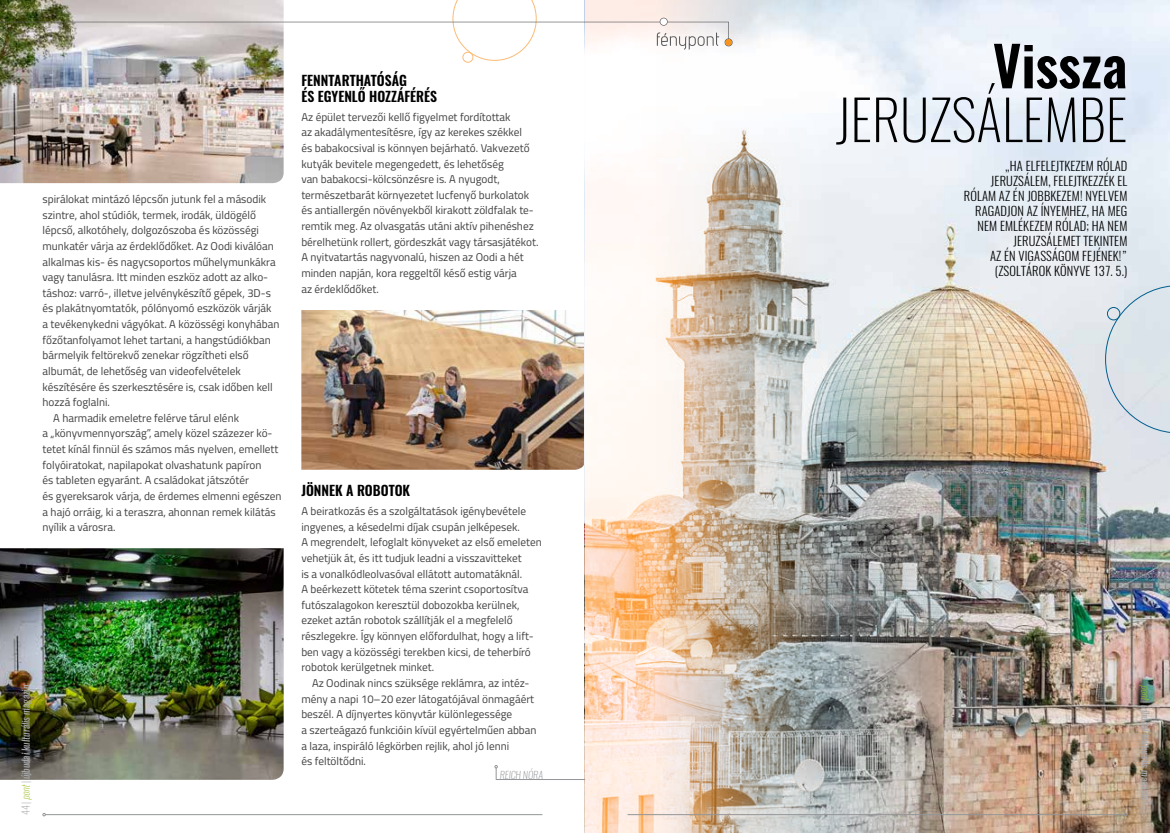
<style>
.page{position:relative;width:1170px;height:833px;background:#fff}
.page>*{position:absolute;margin:0;border:0;box-sizing:border-box;transform-origin:0 0}
.t1{font:200 55px "Oswald";color:#000}
.t2{font:600 55px "Oswald";color:#000}
.t3{font:600 13.75px/15.6px "Oswald";color:#000}
.t4{font:300 12.5px/15px "Oswald";letter-spacing:.01em;color:#000;text-align:right}
.t5{font:11.25px/15.6px "Titillium Web";color:#414042}
.t6{font:italic 10px "Oswald";color:#a7a9ac}
.t7{font:italic 200 10px "Oswald";color:#939598}
.s1{font-weight:200;font-style:normal}
.s2{font-weight:200;color:#a2c02f}
</style>
<div class="page">
<img style="left:0;top:548px;width:283px;height:232px">
<img style="left:0;top:61px;width:283px;height:122px">
<img style="left:301px;top:310px;width:284px;height:160px">
<div style="left:462px;top:52px;width:11px;height:11px;border:1px solid #fcbb76;border-radius:50%"></div>
<img style="left:1041px;top:0;width:128px;height:833px">
<img style="left:838px;top:0;width:203px;height:833px">
<img style="left:585px;top:0;width:253px;height:833px">
<svg style="left:494px;top:765px;width:91px;height:15px"></svg>
<svg style="left:0;top:0;width:732px;height:61px"></svg>
<svg style="left:1105px;top:285px;width:64px;height:148px;background:#d7e0e7"></svg>
<div style="left:1106px;top:307px;width:14px;height:13px;border:1px solid #005f8e;border-radius:50%"></div>
<hr style="left:45px;top:814px;width:497px;height:1px;background:#939598">
<hr style="left:627px;top:814px;width:497px;height:1px;background:#939598">
<h1 class="t2" style="left:992px;top:28px;width:136px">VISSZA</h1>
<p class="t3" style="left:301px;top:73px;width:136px">FENNTARTHATÓSÁG<br>ÉS EGYENLŐ HOZZÁFÉRÉS</p>
<p class="t5" style="left:301px;top:108px;width:238px">Az épület tervezői kellő figyelmet fordítottak<br>az akadálymentesítésre, így az kerekes székkel<br>és babakocsival is könnyen bejárható. Vakvezető kutyák bevitele megengedett, és lehetőség<br>van babakocsi-kölcsönzésre is. A nyugodt, természetbarát környezetet lucfenyő burkolatok és antiallergén növényekből kirakott zöldfalak te&shy;remtik meg. Az olvasgatás utáni aktív pihenéshez bérelhetünk rollert, gördeszkát vagy társasjátékot.<br>A nyitvatartás nagyvonalú, hiszen az Oodi a hét minden napján, kora reggeltől késő estig várja<br>az érdeklődőket.</p>
<h1 class="t1" style="left:835px;top:83px;width:293px">JERUZSÁLEMBE</h1>
<p class="t4" style="left:963px;top:159px;width:165px">„HA ELFELEJTKEZEM RÓLAD<br>JERUZSÁLEM, FELEJTKEZZÉK EL<br>RÓLAM AZ ÉN JOBBKEZEM! NYELVEM<br>RAGADJON AZ ÍNYEMHEZ, HA MEG<br>NEM EMLÉKEZEM RÓLAD; HA NEM<br>JERUZSÁLEMET TEKINTEM<br>AZ ÉN VIGASSÁGOM FEJÉNEK!” (ZSOLTÁROK KÖNYVE 137. 5.)</p>
<p class="t5" style="left:43px;top:191px;width:225px">spirálokat mintázó lépcsőn jutunk fel a második</p>
<p class="t5" style="left:43px;top:206px;width:215px">szintre, ahol stúdiók, termek, irodák, üldögélő</p>
<p class="t5" style="left:43px;top:222px;width:218px">lépcső, alkotóhely, dolgozószoba és közösségi</p>
<p class="t5" style="left:43px;top:237px;width:233px">munkatér várja az érdeklődőket. Az Oodi kiválóan</p>
<p class="t5" style="left:43px;top:253px;width:235px">alkalmas kis- és nagycsoportos műhelymunkákra</p>
<p class="t5" style="left:43px;top:269px;width:227px">vagy tanulásra. Itt minden eszköz adott az alko-</p>
<p class="t5" style="left:43px;top:284px;width:230px">táshoz: varró-, illetve jelvénykészítő gépek, 3D-s</p>
<p class="t5" style="left:43px;top:300px;width:230px">és plakátnyomtatók, pólónyomó eszközök várják</p>
<p class="t5" style="left:43px;top:316px;width:238px">a tevékenykedni vágyókat. A közösségi konyhában</p>
<p class="t5" style="left:43px;top:331px;width:230px">főzőtanfolyamot lehet tartani, a hangstúdiókban</p>
<p class="t5" style="left:43px;top:347px;width:208px">bármelyik feltörekvő zenekar rögzítheti első</p>
<p class="t5" style="left:43px;top:362px;width:200px">albumát, de lehetőség van videofelvételek</p>
<p class="t5" style="left:43px;top:378px;width:232px">készítésére és szerkesztésére is, csak időben kell</p>
<p class="t5" style="left:43px;top:394px;width:69px">hozzá foglalni.</p>
<p class="t5" style="left:53px;top:409px;width:187px">A harmadik emeletre felérve tárul elénk</p>
<p class="t5" style="left:43px;top:425px;width:231px">a „könyvmennyország”, amely közel százezer kö-</p>
<p class="t5" style="left:43px;top:441px;width:237px">tetet kínál finnül és számos más nyelven, emellett</p>
<p class="t5" style="left:43px;top:456px;width:220px">folyóiratokat, napilapokat olvashatunk papíron</p>
<p class="t5" style="left:43px;top:472px;width:208px">és tableten egyaránt. A családokat játszótér</p>
<p class="t5" style="left:43px;top:488px;width:240px">és gyereksarok várja, de érdemes elmenni egészen</p>
<p class="t5" style="left:43px;top:503px;width:234px">a hajó orráig, ki a teraszra, ahonnan remek kilátás</p>
<p class="t5" style="left:43px;top:519px;width:74px">nyílik a városra.</p>
<p class="t3" style="left:301px;top:483px;width:110px">JÖNNEK A ROBOTOK</p>
<p class="t5" style="left:301px;top:503px;width:242px">A beiratkozás és a szolgáltatások igénybevétele ingyenes, a késedelmi díjak csupán jelképesek.<br>A megrendelt, lefoglalt könyveket az első emeleten vehetjük át, és itt tudjuk leadni a visszavitteket<br>is a vonalkódleolvasóval ellátott automatáknál.<br>A beérkezett kötetek téma szerint csoportosítva futószalagokon keresztül dobozokba kerülnek, ezeket aztán robotok szállítják el a megfelelő részlegekre. Így könnyen előfordulhat, hogy a lift&shy;ben vagy a közösségi terekben kicsi, de teherbíró robotok kerülgetnek minket.</p>
<p class="t5" style="left:301px;top:674px;width:237px;text-indent:11px">Az Oodinak nincs szüksége reklámra, az intéz&shy;mény a napi 10–20 ezer látogatójával önmagáért beszél. A díjnyertes könyvtár különlegessége<br>a szerteágazó funkcióin kívül egyértelműen abban a laza, inspiráló légkörben rejlik, ahol jó lenni<br>és feltöltődni.</p>
<p class="t6" style="left:19px;top:815px;width:132px;rotate:-90deg"><span class="s1">44 |</span> <span class="s2">pont</span><span class="s1">|</span> újbudai kulturális magazin</p>
<p class="t6" style="left:1152px;top:685px;width:132px;rotate:90deg"><span class="s2">pont</span><span class="s1">|</span> újbudai kulturális magazin <span class="s1">| 45</span></p>
<p class="t7" style="left:499px;top:768px;width:45px">REICH NÓRA</p>
</div>
